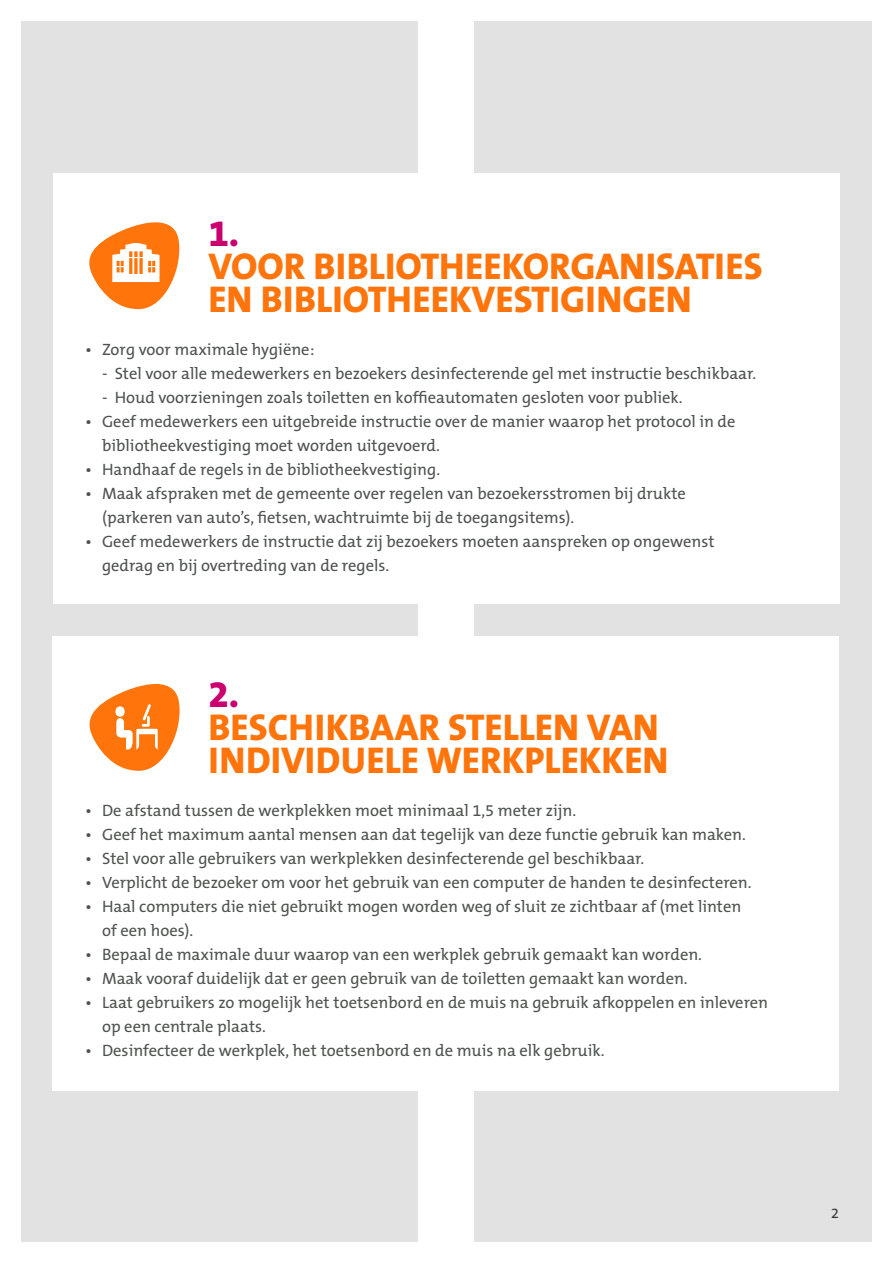
<style>
.page{position:relative;width:893px;height:1263px;background:#fff}
.page>*{position:absolute;margin:0;border:0;box-sizing:border-box;transform-origin:0 0}
.t1{font:800 37.5px/33px "The Mix B8";color:#ff740b}
.t2{font:800 37.5px "The Mix B8";color:#ca006f}
.t3{font:16.5px/24px "The Mix B5 Plain";color:#4d534f}
.t4{font:14.25px "The Mix B5 Plain";color:#373437}
</style>
<div class="page">
<div style="left:21px;top:21px;width:851px;height:1221px;background:#e2e2e2"></div>
<div style="left:53px;top:173px;width:787px;height:431px;background:#fff"></div>
<div style="left:52px;top:636px;width:787px;height:455px;background:#fff"></div>
<div style="left:418px;top:0;width:55px;height:1263px;background:#fff"></div>
<svg style="left:89px;top:222px;width:91px;height:87px"></svg>
<svg style="left:89px;top:684px;width:91px;height:87px"></svg>
<h1 class="t2" style="left:208px;top:213px;width:33px">1.</h1>
<h1 class="t1" style="left:208px;top:251px;width:556px">VOOR BIBLIOTHEEKORGANISATIES<br>EN BIBLIOTHEEKVESTIGINGEN</h1>
<p class="t3" style="left:85px;top:338px;width:231px">• Zorg voor maximale hygiëne:</p>
<p class="t3" style="left:102px;top:362px;width:655px">- Stel voor alle medewerkers en bezoekers desinfecterende gel met instructie beschikbaar.</p>
<p class="t3" style="left:102px;top:386px;width:582px">- Houd voorzieningen zoals toiletten en koffieautomaten gesloten voor publiek.</p>
<p class="t3" style="left:102px;top:410px;width:635px;text-indent:-17px">• Geef medewerkers een uitgebreide instructie over de manier waarop het protocol in de bibliotheekvestiging moet worden uitgevoerd.</p>
<p class="t3" style="left:85px;top:458px;width:357px">• Handhaaf de regels in de bibliotheekvestiging.</p>
<p class="t3" style="left:102px;top:482px;width:585px;text-indent:-17px">• Maak afspraken met de gemeente over regelen van bezoekersstromen bij drukte (parkeren van auto’s, fietsen, wachtruimte bij de toegangsitems).</p>
<p class="t3" style="left:102px;top:530px;width:614px;text-indent:-17px">• Geef medewerkers de instructie dat zij bezoekers moeten aanspreken op ongewenst gedrag en bij overtreding van de regels.</p>
<h1 class="t2" style="left:208px;top:674px;width:33px">2.</h1>
<h1 class="t1" style="left:208px;top:712px;width:462px">BESCHIKBAAR STELLEN VAN<br>INDIVIDUELE WERKPLEKKEN</h1>
<p class="t3" style="left:85px;top:799px;width:493px">• De afstand tussen de werkplekken moet minimaal 1,5 meter zijn.</p>
<p class="t3" style="left:85px;top:823px;width:662px">• Geef het maximum aantal mensen aan dat tegelijk van deze functie gebruik kan maken.</p>
<p class="t3" style="left:85px;top:847px;width:561px">• Stel voor alle gebruikers van werkplekken desinfecterende gel beschikbaar.</p>
<p class="t3" style="left:85px;top:871px;width:668px">• Verplicht de bezoeker om voor het gebruik van een computer de handen te desinfecteren.</p>
<p class="t3" style="left:102px;top:895px;width:641px;text-indent:-17px">• Haal computers die niet gebruikt mogen worden weg of sluit ze zichtbaar af (met linten of een hoes).</p>
<p class="t3" style="left:85px;top:943px;width:618px">• Bepaal de maximale duur waarop van een werkplek gebruik gemaakt kan worden.</p>
<p class="t3" style="left:85px;top:967px;width:604px">• Maak vooraf duidelijk dat er geen gebruik van de toiletten gemaakt kan worden.</p>
<p class="t3" style="left:102px;top:991px;width:668px;text-indent:-17px">• Laat gebruikers zo mogelijk het toetsenbord en de muis na gebruik afkoppelen en inleveren op een centrale plaats.</p>
<p class="t3" style="left:85px;top:1039px;width:521px">• Desinfecteer de werkplek, het toetsenbord en de muis na elk gebruik.</p>
<p class="t4" style="left:831px;top:1206px;width:9px">2</p>
</div>
